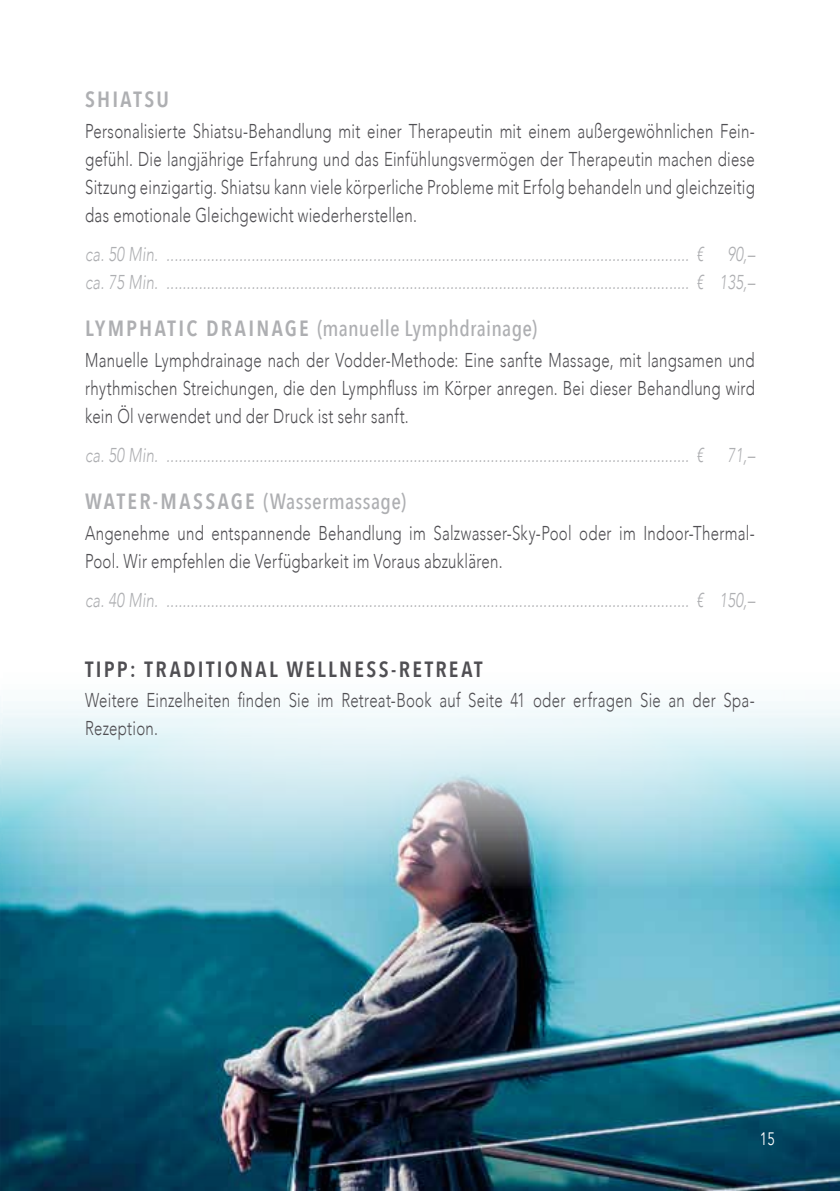
<style>
.page{position:relative;width:840px;height:1191px;background:#fff}
.page>*{position:absolute;margin:0;border:0;box-sizing:border-box;transform-origin:0 0}
.t1{font:500 22px "Avenir Next Condensed";letter-spacing:.01em;color:#aeafb2}
.t2{font:600 22px "Avenir Next Condensed";letter-spacing:.105em;color:#504f53}
.t3{font:600 22px "Avenir Next Condensed";letter-spacing:.095em;color:#aeafb2}
.t4{font:300 20px/28px "Avenir";letter-spacing:.02em;color:#504f53;text-align:justify;scale:.75 1}
.t5{font:italic 300 20px/28px "Avenir";letter-spacing:.01em;color:#aeafb2;scale:.75 1}
.t6{font:18px "Avenir";color:#fff;scale:.75 1}
.s1{font-weight:600}
</style>
<div class="page">
<img style="left:0;top:702px;width:839px;height:489px">
<p class="t3" style="left:85px;top:80px;width:85px">SHIATSU</p>
<p class="t4" style="left:85px;top:117px;width:893px">Personalisierte Shiatsu-Behandlung mit einer Therapeutin mit einem außergewöhnlichen Fein&shy;gefühl. Die langjährige Erfahrung und das Einfühlungsvermögen der Therapeutin machen diese Sitzung einzigartig. Shiatsu kann viele körperliche Probleme mit Erfolg behandeln und gleichzeitig das emotionale Gleichgewicht wiederherstellen.</p>
<p class="t5" style="left:85px;top:240px;width:893px">ca. 50 Min. ................................................................................................................................. € 90,– ca. 75 Min. ................................................................................................................................. € 135,–</p>
<p class="t1" style="left:85px;top:315px;width:453px"><span class="s1">LYMPHATIC DRAINAGE</span> (manuelle Lymphdrainage)</p>
<p class="t4" style="left:85px;top:346px;width:893px">Manuelle Lymphdrainage nach der Vodder-Methode: Eine sanfte Massage, mit langsamen und rhythmischen Streichungen, die den Lymphfluss im Körper anregen. Bei dieser Behandlung wird kein Öl verwendet und der Druck ist sehr sanft.</p>
<p class="t5" style="left:85px;top:441px;width:893px">ca. 50 Min. ................................................................................................................................. € 71,–</p>
<p class="t1" style="left:85px;top:488px;width:322px"><span class="s1">WATER-MASSAGE</span> (Wassermassage)</p>
<p class="t4" style="left:85px;top:519px;width:893px">Angenehme und entspannende Behandlung im Salzwasser-Sky-Pool oder im Indoor-Thermal-<br>Pool. Wir empfehlen die Verfügbarkeit im Voraus abzuklären.</p>
<p class="t5" style="left:85px;top:586px;width:893px">ca. 40 Min. ................................................................................................................................. € 150,–</p>
<p class="t2" style="left:85px;top:650px;width:398px">TIPP: TRADITIONAL WELLNESS-RETREAT</p>
<p class="t4" style="left:85px;top:686px;width:893px">Weitere Einzelheiten finden Sie im Retreat-Book auf Seite 41 oder erfragen Sie an der Spa-<br>Rezeption.</p>
<p class="t6" style="left:759px;top:1128px;width:22px">15</p>
</div>
